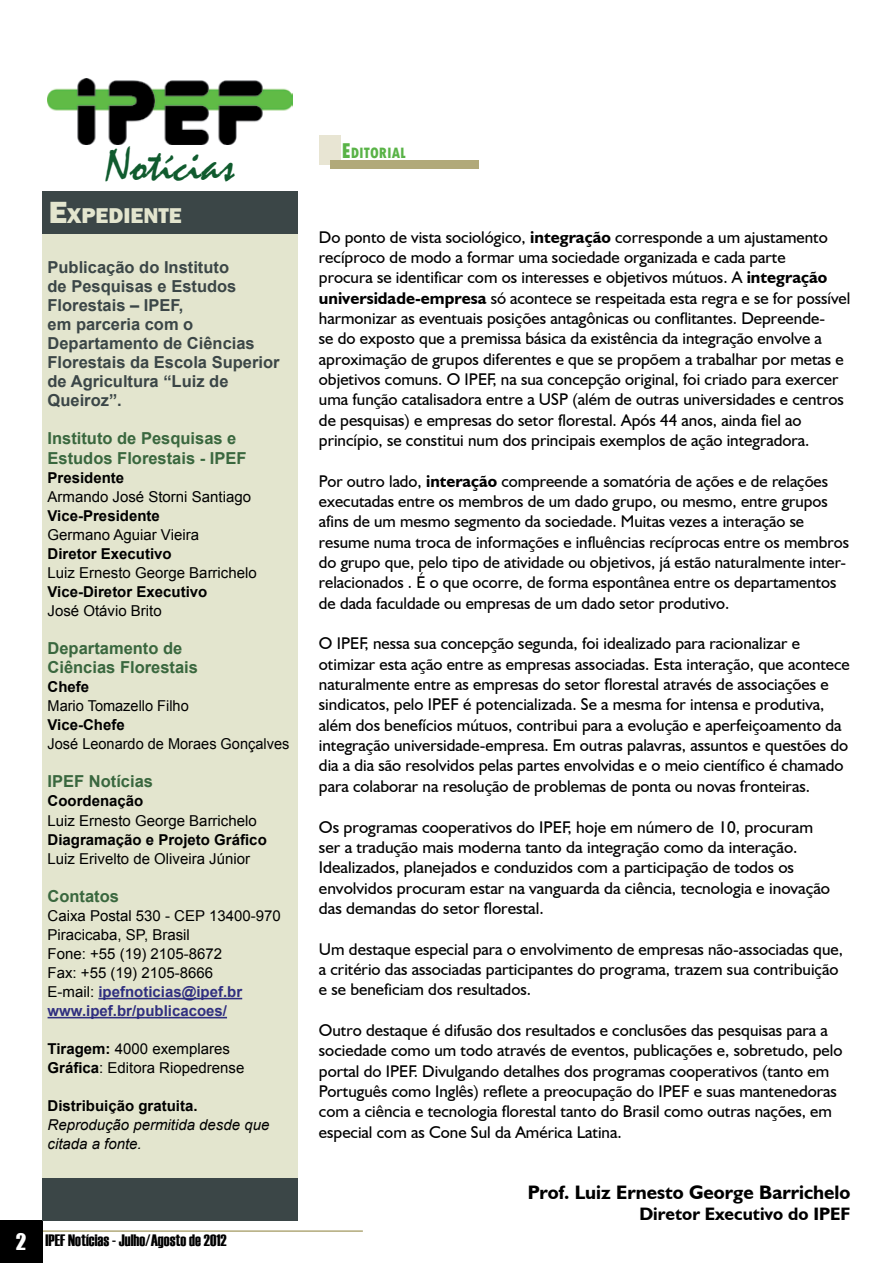
<style>
.page{position:relative;width:893px;height:1263px;background:#fff}
.page>*{position:absolute;margin:0;border:0;box-sizing:border-box;transform-origin:0 0}
.Título{font:48px "Mistral";color:#105b2e}
.Corpo_do_Texto{font:800 22.05px "Franklin Gothic";color:#e3e5ce}
.t1{font:21px "Impact";color:#fff}
.Corpo_do_Texto-2{font:700 19.5px "Humanist 521 BT";color:#000}
.Corpo_do_Texto-3{font:700 18px "Humanist 521 BT";color:#000}
.t2{font:16.95px/20.4px "Humanist 521 BT";color:#000}
.t3{font:700 16.5px/19px "Arial";color:#3b4647}
.t4{font:700 16.5px "Arial";color:#39673e}
.Teses{font:16.5px "Haettenschweiler";color:#000}
.t5{font:800 condensed 15.75px "Tw Cen";color:#59b347}
.t6{font:15px "Arial";color:#000}
.t7{font:700 15px "Arial";color:#000}
.t8{font:700 15px "Arial";color:#302f80}
.t9{font:italic 15px/19px "Arial";color:#000}
.s1{font-size:22.5px}
.s2{font-size:31.5px}
.s3{font-weight:400;color:#000}
.s4{font-weight:700}
</style>
<div class="page">
<hr style="left:0;top:1230px;width:363px;height:2px;background:#b1a97a">
<div style="left:0;top:1220px;width:43px;height:43px;background:#000"></div>
<img style="left:47px;top:79px;width:246px;height:66px">
<div style="left:319px;top:135px;width:21px;height:29px;background:#e8e5d3"></div>
<div style="left:43px;top:213px;width:255px;height:983px;background:#e3e5ce"></div>
<hr style="left:98px;top:998px;width:144px;height:1px;background:#302f80">
<hr style="left:48px;top:1017px;width:179px;height:1px;background:#302f80">
<div style="left:42px;top:191px;width:256px;height:42px;background:#3b4647"></div>
<div style="left:42px;top:1178px;width:256px;height:42px;background:#3b4647"></div>
<div style="left:330px;top:160px;width:148px;height:9px;background:#b1a97a"></div>
<p class="Título" style="left:105px;top:136px;width:131px">Notícias</p>
<p class="t5" style="left:341px;top:144px;width:66px"><span class="s1">E</span>DITORIAL</p>
<p class="Corpo_do_Texto" style="left:49px;top:201px;width:133px"><span class="s2">E</span>XPEDIENTE</p>
<p class="t3" style="left:48px;top:258px;width:190px">Publicação do Instituto de Pesquisas e Estudos<br>Florestais – IPEF,</p>
<p class="t3" style="left:48px;top:315px;width:234px">em parceria com o<br>Departamento de Ciências<br>Florestais da Escola Superior de Agricultura “Luiz de<br>Queiroz”.</p>
<p class="t4" style="left:48px;top:428px;width:190px">Instituto de Pesquisas e</p>
<p class="t4" style="left:48px;top:447px;width:200px">Estudos Florestais - IPEF</p>
<p class="t7" style="left:48px;top:467px;width:78px">Presidente</p>
<p class="t6" style="left:48px;top:486px;width:205px">Armando José Storni Santiago</p>
<p class="t7" style="left:48px;top:505px;width:114px">Vice-Presidente</p>
<p class="t6" style="left:48px;top:525px;width:153px">Germano Aguiar Vieira</p>
<p class="t7" style="left:48px;top:543px;width:126px">Diretor Executivo</p>
<p class="t6" style="left:48px;top:563px;width:211px">Luiz Ernesto George Barrichelo</p>
<p class="t7" style="left:48px;top:582px;width:161px">Vice-Diretor Executivo</p>
<p class="t6" style="left:48px;top:601px;width:116px">José Otávio Brito</p>
<p class="t4" style="left:48px;top:637px;width:136px">Departamento de</p>
<p class="t4" style="left:48px;top:656px;width:152px">Ciências Florestais</p>
<p class="t7" style="left:48px;top:677px;width:43px">Chefe</p>
<p class="t6" style="left:48px;top:696px;width:143px">Mario Tomazello Filho</p>
<p class="t7" style="left:48px;top:715px;width:79px">Vice-Chefe</p>
<p class="t6" style="left:48px;top:734px;width:243px">José Leonardo de Moraes Gonçalves</p>
<p class="t4" style="left:48px;top:771px;width:107px">IPEF Notícias</p>
<p class="t7" style="left:48px;top:791px;width:97px">Coordenação</p>
<p class="t6" style="left:48px;top:810px;width:211px">Luiz Ernesto George Barrichelo</p>
<p class="t7" style="left:48px;top:829px;width:221px">Diagramação e Projeto Gráfico</p>
<p class="t6" style="left:48px;top:848px;width:204px">Luiz Erivelto de Oliveira Júnior</p>
<p class="t4" style="left:48px;top:885px;width:73px">Contatos</p>
<p class="t6" style="left:48px;top:906px;width:235px">Caixa Postal 530 - CEP 13400-970</p>
<p class="t6" style="left:48px;top:925px;width:144px">Piracicaba, SP, Brasil</p>
<p class="t6" style="left:48px;top:944px;width:176px">Fone: +55 (19) 2105-8672</p>
<p class="t6" style="left:48px;top:963px;width:167px">Fax: +55 (19) 2105-8666</p>
<p class="t8" style="left:48px;top:982px;width:196px"><span class="s3">E-mail:</span> ipefnoticias@ipef.br</p>
<p class="t8" style="left:48px;top:1001px;width:181px">www.ipef.br/publicacoes/</p>
<p class="t6" style="left:48px;top:1039px;width:184px"><span class="s4">Tiragem:</span> 4000 exemplares</p>
<p class="t6" style="left:48px;top:1058px;width:198px"><span class="s4">Gráfica</span>: Editora Riopedrense</p>
<p class="t7" style="left:48px;top:1096px;width:152px">Distribuição gratuita.</p>
<p class="t9" style="left:48px;top:1116px;width:223px">Reprodução permitida desde que citada a fonte.</p>
<p class="t1" style="left:16px;top:1225px;width:12px">2</p>
<p class="Teses" style="left:46px;top:1228px;width:183px">IPEF Notícias - Julho/Agosto de 2012</p>
<p class="t2" style="left:319px;top:226px;width:533px">Do ponto de vista sociológico, <span class="s4">integração</span> corresponde a um ajustamento recíproco de modo a formar uma sociedade organizada e cada parte<br>procura se identificar com os interesses e objetivos mútuos. A <span class="s4">integração universidade-empresa</span> só acontece se respeitada esta regra e se for possível harmonizar as eventuais posições antagônicas ou conflitantes. Depreende-<br>se do exposto que a premissa básica da existência da integração envolve a aproximação de grupos diferentes e que se propõem a trabalhar por metas e objetivos comuns. O IPEF, na sua concepção original, foi criado para exercer uma função catalisadora entre a USP (além de outras universidades e centros de pesquisas) e empresas do setor florestal. Após 44 anos, ainda fiel ao princípio, se constitui num dos principais exemplos de ação integradora.</p>
<p class="t2" style="left:319px;top:470px;width:532px">Por outro lado, <span class="s4">interação</span> compreende a somatória de ações e de relações executadas entre os membros de um dado grupo, ou mesmo, entre grupos afins de um mesmo segmento da sociedade. Muitas vezes a interação se resume numa troca de informações e influências recíprocas entre os membros do grupo que, pelo tipo de atividade ou objetivos, já estão naturalmente inter&shy;relacionados . É o que ocorre, de forma espontânea entre os departamentos de dada faculdade ou empresas de um dado setor produtivo.</p>
<p class="t2" style="left:319px;top:633px;width:532px">O IPEF, nessa sua concepção segunda, foi idealizado para racionalizar e otimizar esta ação entre as empresas associadas. Esta interação, que acontece naturalmente entre as empresas do setor florestal através de associações e sindicatos, pelo IPEF é potencializada. Se a mesma for intensa e produtiva, além dos benefícios mútuos, contribui para a evolução e aperfeiçoamento da integração universidade-empresa. Em outras palavras, assuntos e questões do dia a dia são resolvidos pelas partes envolvidas e o meio científico é chamado para colaborar na resolução de problemas de ponta ou novas fronteiras.</p>
<p class="t2" style="left:319px;top:816px;width:513px">Os programas cooperativos do IPEF, hoje em número de 10, procuram ser a tradução mais moderna tanto da integração como da interação.<br>Idealizados, planejados e conduzidos com a participação de todos os envolvidos procuram estar na vanguarda da ciência, tecnologia e inovação das demandas do setor florestal.</p>
<p class="t2" style="left:319px;top:938px;width:526px">Um destaque especial para o envolvimento de empresas não-associadas que, a critério das associadas participantes do programa, trazem sua contribuição e se beneficiam dos resultados.</p>
<p class="t2" style="left:319px;top:1020px;width:525px">Outro destaque é difusão dos resultados e conclusões das pesquisas para a sociedade como um todo através de eventos, publicações e, sobretudo, pelo portal do IPEF. Divulgando detalhes dos programas cooperativos (tanto em Português como Inglês) reflete a preocupação do IPEF e suas mantenedoras com a ciência e tecnologia florestal tanto do Brasil como outras nações, em especial com as Cone Sul da América Latina.</p>
<p class="Corpo_do_Texto-2" style="left:528px;top:1180px;width:324px">Prof. Luiz Ernesto George Barrichelo</p>
<p class="Corpo_do_Texto-3" style="left:639px;top:1203px;width:213px">Diretor Executivo do IPEF</p>
</div>
